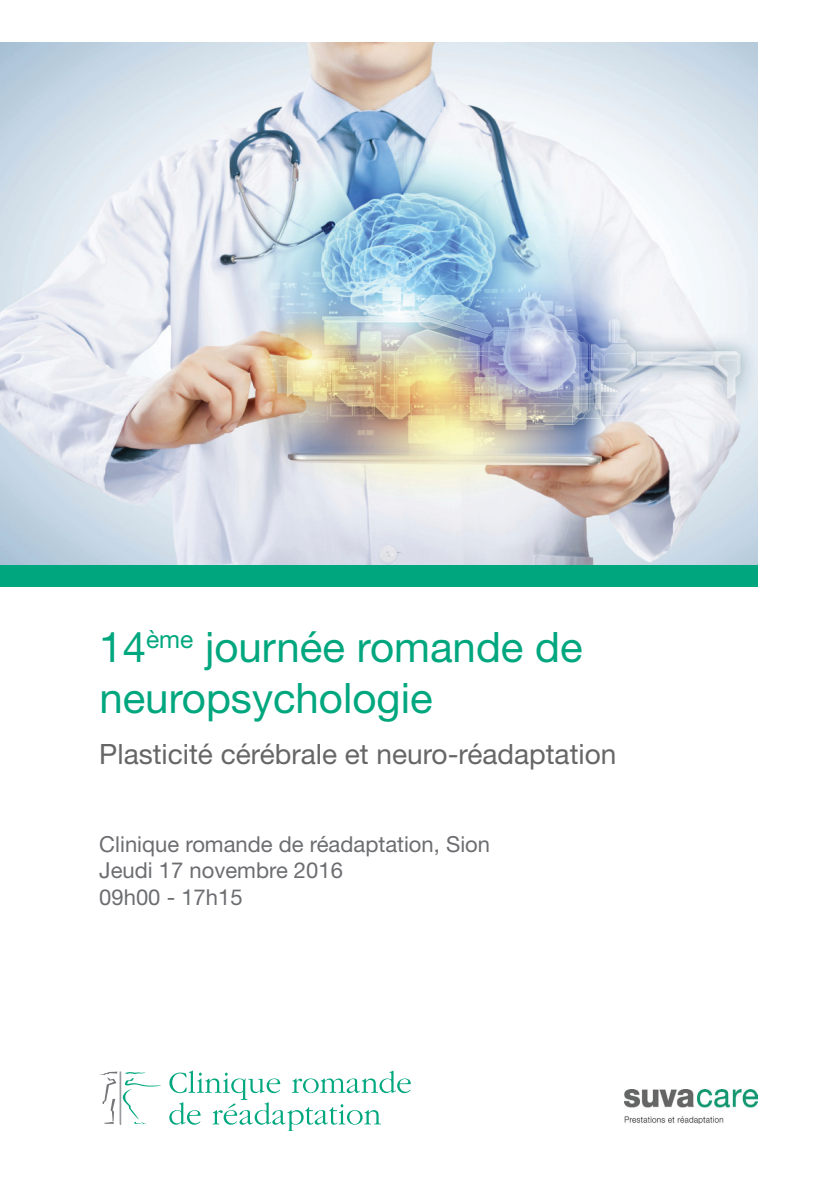
<style>
.page{position:relative;width:840px;height:1191px;background:#fff}
.page>*{position:absolute;margin:0;border:0;box-sizing:border-box;transform-origin:0 0}
.t1{font:42px/51px "Helvetica Neue LT Std";color:#00a77e}
.t2{font:28px "Helvetica Neue LT Std";color:#666}
.t3{font:22px/26.4px "Helvetica Neue LT Std";color:#6c6d70}
</style>
<div class="page">
<div style="left:0;top:564px;width:757px;height:23px;background:#00a77e"></div>
<svg style="left:169px;top:1070px;width:241px;height:60px"></svg>
<svg style="left:123px;top:1072px;width:38px;height:52px"></svg>
<svg style="left:100px;top:1071px;width:17px;height:52px"></svg>
<div style="left:120px;top:1071px;width:1px;height:53px;border:1px solid #999b9e"></div>
<img style="left:0;top:43px;width:757px;height:521px">
<img style="left:624px;top:1089px;width:133px;height:34px">
<h1 class="t1" style="left:99px;top:621px;width:484px">14<sup>ème</sup> journée romande de neuropsychologie</h1>
<p class="t2" style="left:99px;top:738px;width:518px">Plasticité cérébrale et neuro-réadaptation</p>
<p class="t3" style="left:99px;top:830px;width:392px">Clinique romande de réadaptation, Sion<br>Jeudi 17 novembre 2016<br>09h00 - 17h15</p>
</div>
